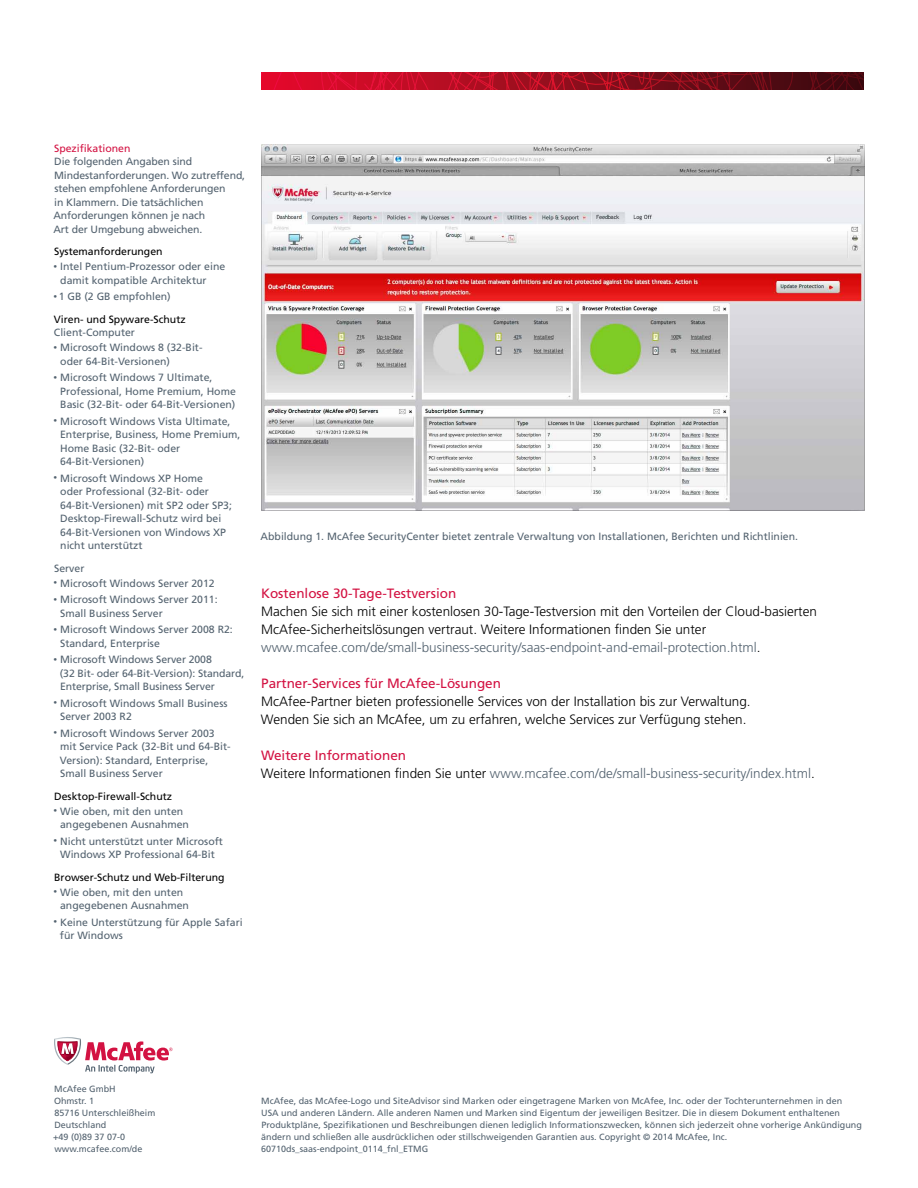
<style>
.page{position:relative;width:918px;height:1188px;background:#fff}
.page>*{position:absolute;margin:0;border:0;box-sizing:border-box;transform-origin:0 0}
.t1{font:300 13.5px/18px "Frutiger LT Std";color:#000}
.t2{font:300 13.5px/18px "Frutiger LT Std";color:#53626f}
.t3{font:13.5px "Frutiger LT Std";color:#d31242}
.t4{font:10.5px/13.5px "Frutiger LT Std";color:#53626f}
.t5{font:10.5px/22.5px "Frutiger LT Std";color:#000}
.t6{font:10.5px "Frutiger LT Std";color:#d31242}
.t7{font:9px/12px "Frutiger LT Std";color:#53626f}
.s1{font-weight:300;font-size:7.5px}
.s2{font-weight:300;font-size:7.5px;color:#53626f}
.s3{color:#53626f}
.s4{font-weight:400;color:#d31242}
.s5{color:#000}
</style>
<div class="page">
<svg style="left:54px;top:1037px;width:119px;height:36px"></svg>
<svg style="left:261px;top:72px;width:603px;height:18px;background:#9a0c1f"></svg>
<img style="left:261px;top:144px;width:604px;height:367px">
<p class="t6" style="left:54px;top:142px;width:78px">Spezifikationen</p>
<p class="t4" style="left:53px;top:155px;width:193px">Die folgenden Angaben sind<br>Mindestanforderungen. Wo zutreffend, stehen empfohlene Anforderungen<br>in Klammern. Die tatsächlichen<br>Anforderungen können je nach<br>Art der Umgebung abweichen.</p>
<p class="t5" style="left:54px;top:241px;width:110px">Systemanforderungen</p>
<p class="t4" style="left:60px;top:260px;width:167px;text-indent:-7px"><span class="s1">•</span> Intel Pentium-Prozessor oder eine damit kompatible Architektur</p>
<p class="t5" style="left:53px;top:286px;width:134px"><span class="s2">•</span> <span class="s3">1 GB (2 GB empfohlen)<br></span>Viren- und Spyware-Schutz</p>
<p class="t4" style="left:54px;top:326px;width:83px">Client-Computer</p>
<p class="t4" style="left:60px;top:341px;width:144px;text-indent:-7px"><span class="s1">•</span> Microsoft Windows 8 (32-Bit&shy;oder 64-Bit-Versionen)</p>
<p class="t4" style="left:60px;top:371px;width:177px;text-indent:-7px"><span class="s1">•</span> Microsoft Windows 7 Ultimate,<br>Professional, Home Premium, Home<br>Basic (32-Bit- oder 64-Bit-Versionen)</p>
<p class="t4" style="left:60px;top:415px;width:182px;text-indent:-7px"><span class="s1">•</span> Microsoft Windows Vista Ultimate,<br>Enterprise, Business, Home Premium,<br>Home Basic (32-Bit- oder<br>64-Bit-Versionen)</p>
<p class="t4" style="left:60px;top:472px;width:173px;text-indent:-7px"><span class="s1">•</span> Microsoft Windows XP Home<br>oder Professional (32-Bit- oder<br>64-Bit-Versionen) mit SP2 oder SP3;<br>Desktop-Firewall-Schutz wird bei<br>64-Bit-Versionen von Windows XP nicht unterstützt</p>
<p class="t4" style="left:54px;top:562px;width:32px">Server</p>
<p class="t4" style="left:53px;top:577px;width:163px"><span class="s1">•</span> Microsoft Windows Server 2012</p>
<p class="t4" style="left:60px;top:593px;width:159px;text-indent:-7px"><span class="s1">•</span> Microsoft Windows Server 2011:<br>Small Business Server</p>
<p class="t4" style="left:60px;top:623px;width:174px;text-indent:-7px"><span class="s1">•</span> Microsoft Windows Server 2008 R2:<br>Standard, Enterprise</p>
<p class="t4" style="left:60px;top:653px;width:186px;text-indent:-7px"><span class="s1">•</span> Microsoft Windows Server 2008<br>(32 Bit- oder 64-Bit-Version): Standard,<br>Enterprise, Small Business Server</p>
<p class="t4" style="left:60px;top:697px;width:169px;text-indent:-7px"><span class="s1">•</span> Microsoft Windows Small Business<br>Server 2003 R2</p>
<p class="t4" style="left:60px;top:727px;width:172px;text-indent:-7px"><span class="s1">•</span> Microsoft Windows Server 2003 mit Service Pack (32-Bit und 64-Bit-<br>Version): Standard, Enterprise,<br>Small Business Server</p>
<p class="t5" style="left:54px;top:785px;width:119px">Desktop-Firewall-Schutz</p>
<p class="t4" style="left:60px;top:805px;width:130px;text-indent:-7px"><span class="s1">•</span> Wie oben, mit den unten angegebenen Ausnahmen</p>
<p class="t4" style="left:53px;top:835px;width:171px;text-align:center"><span class="s1">•</span> Nicht unterstützt unter Microsoft<br>Windows XP Professional 64-Bit</p>
<p class="t5" style="left:54px;top:866px;width:172px">Browser-Schutz und Web-Filterung</p>
<p class="t4" style="left:60px;top:886px;width:130px;text-indent:-7px"><span class="s1">•</span> Wie oben, mit den unten angegebenen Ausnahmen</p>
<p class="t4" style="left:60px;top:916px;width:184px;text-indent:-7px"><span class="s1">•</span> Keine Unterstützung für Apple Safari für Windows</p>
<p class="t4" style="left:261px;top:529px;width:539px">Abbildung 1. McAfee SecurityCenter bietet zentrale Verwaltung von Installationen, Berichten und Richtlinien.</p>
<p class="t3" style="left:261px;top:586px;width:197px">Kostenlose 30-Tage-Testversion</p>
<p class="t1" style="left:261px;top:603px;width:557px">Machen Sie sich mit einer kostenlosen 30-Tage-Testversion mit den Vorteilen der Cloud-basierten<br>McAfee-Sicherheitslösungen vertraut. Weitere Informationen finden Sie unter <span class="s3">www.mcafee.com/de/small-business-security/saas-endpoint-and-email-protection.html</span>.</p>
<p class="t3" style="left:261px;top:676px;width:241px">Partner-Services für McAfee-Lösungen</p>
<p class="t1" style="left:261px;top:693px;width:491px">McAfee-Partner bieten professionelle Services von der Installation bis zur Verwaltung.<br>Wenden Sie sich an McAfee, um zu erfahren, welche Services zur Verfügung stehen.</p>
<p class="t2" style="left:261px;top:747px;width:555px"><span class="s4">Weitere Informationen<br></span><span class="s5">Weitere Informationen finden Sie unter</span> www.mcafee.com/de/small-business-security/index.html<span class="s5">.</span></p>
<p class="t7" style="left:53px;top:1083px;width:104px">McAfee GmbH<br>Ohmstr. 1<br>85716 Unterschleißheim<br>Deutschland<br>+49 (0)89 37 07-0 www.mcafee.com/de</p>
<p class="t7" style="left:261px;top:1095px;width:602px">McAfee, das McAfee-Logo und SiteAdvisor sind Marken oder eingetragene Marken von McAfee, Inc. oder der Tochterunternehmen in den<br>USA und anderen Ländern. Alle anderen Namen und Marken sind Eigentum der jeweiligen Besitzer. Die in diesem Dokument enthaltenen Produktpläne, Spezifikationen und Beschreibungen dienen lediglich Informationszwecken, können sich jederzeit ohne vorherige Ankündigung ändern und schließen alle ausdrücklichen oder stillschweigenden Garantien aus. Copyright © 2014 McAfee, Inc.<br>60710ds_saas-endpoint_0114_fnl_ETMG</p>
</div>
